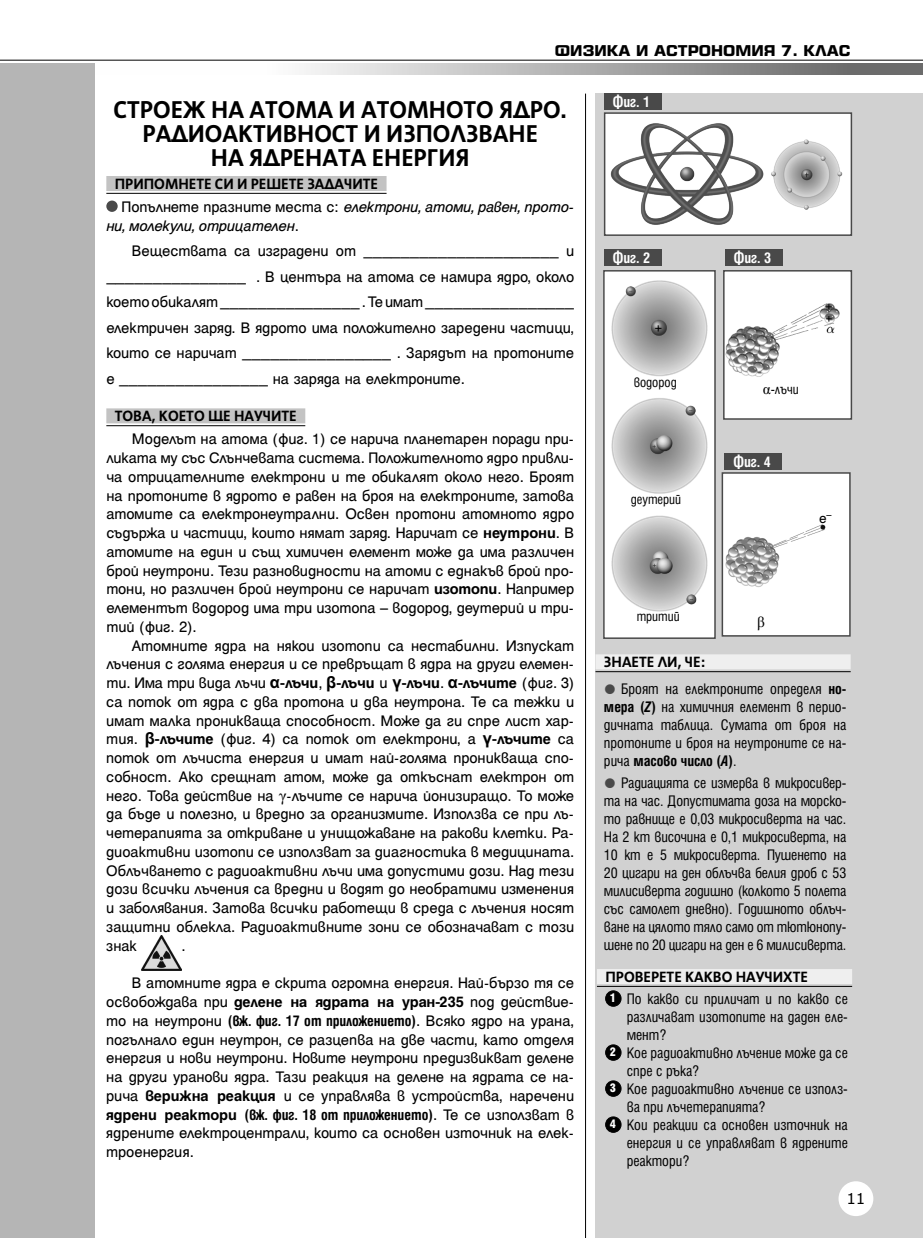
<style>
.page{position:relative;width:923px;height:1238px;background:#fff}
.page>*{position:absolute;margin:0;border:0;box-sizing:border-box;transform-origin:0 0}
.t1{font:700 27px/24px "SP Novelty";color:#000;text-align:center}
.t2{font:16.5px/18.8px "Helen Bg";letter-spacing:-.01em;color:#000;text-align:justify}
.t3{font:condensed 16.5px/18px "Helen Bg";color:#000;text-align:justify}
.t4{font:700 16.5px "SP Novelty";color:#000}
.t5{font:italic 16.5px/18.8px "Helen Bg";letter-spacing:-.01em;color:#000}
.t6{font:700 condensed 16.5px "Helen Bg";letter-spacing:-.005em;color:#fff}
.t7{font:condensed 15px "Helen Bg";color:#000}
.t8{font:700 15px "SP Europa";color:#000}
.t9{font:15px "Helen Bg";color:#000}
.t10{font:15px "Verdana";color:#000}
.t11{font:15px "SP Time ML";color:#000}
.t12{font:13.5px/11.1px "Helen Bg";color:#000}
.s1{font-style:normal}
.s2{font-family:"Helen HS Bg";font-weight:700}
.s3{font-family:"SP Helicon ML";font-weight:700}
.s4{font-family:"SP Time ML"}
.s5{font-weight:700;font-stretch:condensed}
.s6{font-family:"SP Time ML";font-stretch:normal}
.s7{color:#494949}
.s8{font-weight:700}
.s9{font-weight:700;font-style:italic}
.s10{font-weight:900;font-size:13.5px;color:#fff}
</style>
<div class="page">
<div style="left:595px;top:94px;width:328px;height:1143px;background:#d1d1d1"></div>
<svg style="left:304px;top:63px;width:619px;height:11px;background:#a7a7a7"></svg>
<hr style="left:0;top:60px;width:923px;height:1px;background:#000">
<div style="left:0;top:63px;width:95px;height:1174px;background:#b5b5b5"></div>
<hr style="left:585px;top:94px;width:1px;height:1143px;background:#000">
<div style="left:838px;top:1181px;width:35px;height:34px;background:#fff;border-radius:50%"></div>
<div style="left:595px;top:654px;width:255px;height:15px;background:#efefef"></div>
<hr style="left:595px;top:671px;width:255px;height:1px;background:#000">
<div style="left:597px;top:969px;width:255px;height:15px;background:#efefef"></div>
<hr style="left:597px;top:986px;width:255px;height:1px;background:#000">
<div style="left:605px;top:990px;width:16px;height:16px;background:#000;border-radius:50%"></div>
<div style="left:605px;top:990px;width:16px;height:16px;border:1px solid #000;border-radius:50%"></div>
<div style="left:605px;top:1044px;width:16px;height:16px;background:#000;border-radius:50%"></div>
<div style="left:605px;top:1044px;width:16px;height:16px;border:1px solid #000;border-radius:50%"></div>
<div style="left:605px;top:1080px;width:16px;height:16px;background:#000;border-radius:50%"></div>
<div style="left:605px;top:1080px;width:16px;height:16px;border:1px solid #000;border-radius:50%"></div>
<div style="left:605px;top:1116px;width:16px;height:16px;background:#000;border-radius:50%"></div>
<div style="left:605px;top:1116px;width:16px;height:16px;border:1px solid #000;border-radius:50%"></div>
<div style="left:106px;top:176px;width:280px;height:15px;background:#c3c3c3"></div>
<hr style="left:106px;top:193px;width:280px;height:1px;background:#000">
<div style="left:106px;top:408px;width:199px;height:15px;background:#c3c3c3"></div>
<hr style="left:106px;top:425px;width:199px;height:1px;background:#000">
<div style="left:106px;top:200px;width:12px;height:12px;background:#494949;border-radius:50%"></div>
<img style="left:142px;top:935px;width:39px;height:35px">
<div style="left:604px;top:271px;width:111px;height:367px;background:#fff"></div>
<img style="left:611px;top:280px;width:97px;height:332px">
<div style="left:603px;top:270px;width:113px;height:369px;border:2px solid #494949"></div>
<div style="left:723px;top:270px;width:129px;height:150px;background:#fff;border:2px solid #494949"></div>
<div style="left:721px;top:472px;width:129px;height:164px;background:#fff;border:2px solid #494949"></div>
<img style="left:726px;top:524px;width:100px;height:63px">
<img style="left:726px;top:303px;width:113px;height:74px">
<div style="left:604px;top:112px;width:248px;height:124px;background:#fff;border:2px solid #494949"></div>
<img style="left:609px;top:123px;width:156px;height:113px">
<img style="left:771px;top:139px;width:72px;height:71px">
<div style="left:604px;top:94px;width:57px;height:16px;background:#494949"></div>
<div style="left:604px;top:250px;width:57px;height:16px;background:#494949"></div>
<div style="left:725px;top:250px;width:57px;height:16px;background:#494949"></div>
<div style="left:724px;top:454px;width:58px;height:16px;background:#494949"></div>
<p class="t8" style="left:555px;top:42px;width:297px">ФИЗИКА И AСТРОНОМИЯ 7. КЛАС</p>
<h1 class="t1" style="left:114px;top:98px;width:455px">СТРОЕЖ НА АТОМА И АТОМНОТО ЯДРО.<br>РАДИОАКТИВНОСТ И ИЗПОЛЗВАНЕ<br>НА ЯДРЕНАТА ЕНЕРГИЯ</h1>
<p class="t4" style="left:115px;top:176px;width:265px">ПРИПОМНЕТЕ СИ И РЕШЕТЕ ЗАДАЧИТЕ</p>
<p class="t5" style="left:106px;top:197px;width:469px;text-indent:15px"><span class="s1">Попълнете празните места с:</span> електрони, атоми, равен, прото&shy;ни, молекули, отрицателен<span class="s1">.</span></p>
<p class="t2" style="left:106px;top:238px;width:469px;line-height:25.5px;text-indent:26px">Веществата са изградени от _____________________ и _______________ . В центъра на атома се намира ядро, около което обикалят _______________ . Те имат ________________ електричен заряд. В ядрото има положително заредени частици, които се наричат ________________ . Зарядът на протоните е ________________ на заряда на електроните.</p>
<p class="t4" style="left:115px;top:408px;width:183px">ТОВА, КОЕТО ЩЕ НАУЧИТЕ</p>
<p class="t2" style="left:106px;top:429px;width:469px;text-indent:26px">Моделът на атома (фиг. 1) се нарича планетарен поради при&shy;ликата му със Слънчевата система. Положителното ядро привли&shy;ча отрицателните електрони и те обикалят около него. Броят на протоните в ядрото е равен на броя на електроните, затова атомите са електронеутрални. Освен протони атомното ядро съдържа и частици, които нямат заряд. Наричат се <span class="s2">неутрони</span>. В атомите на един и същ химичен елемент може да има различен брой неутрони. Тези разновидности на атоми с еднакъв брой про&shy;тони, но различен брой неутрони се наричат <span class="s2">изотопи</span>. Например елементът водород има три изотопа – водород, деутерий и три&shy;тий (фиг. 2).</p>
<p class="t2" style="left:106px;top:635px;width:469px;text-indent:26px">Атомните ядра на някои изотопи са нестабилни. Изпускат лъчения с голяма енергия и се превръщат в ядра на други елемен&shy;ти. Има три вида лъчи <span class="s3">α</span><span class="s2">-лъчи</span>, <span class="s3">β</span><span class="s2">-лъчи</span> и <span class="s3">γ</span><span class="s2">-лъчи</span>. <span class="s3">α</span><span class="s2">-лъчите</span> (фиг. 3) са поток от ядра с два протона и два неутрона. Те са тежки и имат малка проникваща способност. Може да ги спре лист хар&shy;тия. <span class="s3">β</span><span class="s2">-лъчите</span> (фиг. 4) са поток от електрони, а <span class="s3">γ</span><span class="s2">-лъчите</span> са поток от лъчиста енергия и имат най-голяма проникваща спо&shy;собност. Ако срещнат атом, може да откъснат електрон от него. Това действие на <span class="s4">γ</span>-лъчите се нарича йонизиращо. То може да бъде и полезно, и вредно за организмите. Използва се при лъ&shy;четерапията за откриване и унищожаване на ракови клетки. Ра&shy;диоактивни изотопи се използват за диагностика в медицината.<br>Облъчването с радиоактивни лъчи има допустими дози. Над тези дози всички лъчения са вредни и водят до необратими изменения и заболявания. Затова всички работещи в среда с лъчения носят защитни облекла. Радиоактивните зони се обозначават с този знак</p>
<p class="t2" style="left:181px;top:935px;width:5px">.</p>
<p class="t2" style="left:106px;top:973px;width:469px;text-indent:26px">В атомните ядра е скрита огромна енергия. Най-бързо тя се освобождава при <span class="s2">делене на ядрата на уран-235</span> под действие&shy;то на неутрони <span class="s5">(вж. фиг. 17 от приложението)</span>. Всяко ядро на урана, погълнало един неутрон, се разцепва на две части, като отделя енергия и нови неутрони. Новите неутрони предизвикват делене на други уранови ядра. Тази реакция на делене на ядрата се на&shy;рича <span class="s2">верижна реакция</span> и се управлява в устройства, наречени <span class="s2">ядрени реактори</span> <span class="s5">(вж. фиг. 18 от приложението)</span>. Те се използват в ядрените електроцентрали, които са основен източник на елек&shy;троенергия.</p>
<p class="t6" style="left:612px;top:92px;width:39px">Фиг. 1</p>
<p class="t6" style="left:612px;top:248px;width:39px">Фиг. 2</p>
<p class="t6" style="left:733px;top:248px;width:39px">Фиг. 3</p>
<p class="t9" style="left:654px;top:320px;width:10px">+</p>
<p class="t7" style="left:633px;top:374px;width:45px">водород</p>
<p class="t7" style="left:763px;top:382px;width:37px"><span class="s6">α</span>-лъчи</p>
<p class="t12" style="left:825px;top:301px;width:9px">+ +</p>
<p class="t7" style="left:630px;top:491px;width:52px">деутерий</p>
<p class="t6" style="left:733px;top:452px;width:39px">Фиг. 4</p>
<p class="t9" style="left:819px;top:509px;width:14px">e<sup>–</sup></p>
<p class="t7" style="left:636px;top:609px;width:45px">тритий</p>
<p class="t11" style="left:757px;top:611px;width:9px">β</p>
<p class="t4" style="left:604px;top:654px;width:103px">ЗНАЕТЕ ЛИ, ЧЕ:</p>
<p class="t3" style="left:604px;top:679px;width:244px"><span class="s7">••</span> Броят на електроните определя <span class="s8">но&shy;мера (</span><span class="s9">Z</span><span class="s8">)</span> на химичния елемент в перио&shy;дичната таблица. Сумата от броя на протоните и броя на неутроните се на&shy;рича <span class="s8">масово число (</span><span class="s9">A</span><span class="s8">)</span>.</p>
<p class="t3" style="left:604px;top:774px;width:244px"><span class="s7">••</span> Радиацията се измерва в микросивер&shy;та на час. Допустимата доза на морско&shy;то равнище е 0,03 микросиверта на час.<br>На 2 km височина е 0,1 микросиверта, на 10 km е 5 микросиверта. Пушенето на 20 цигари на ден облъчва белия дроб с 53 милисиверта годишно (колкото 5 полета със самолет дневно). Годишното облъч&shy;ване на цялото тяло само от тютюнопу&shy;шене по 20 цигари на ден е 6 милисиверта.</p>
<p class="t4" style="left:605px;top:968px;width:204px">ПРОВЕРЕТЕ КАКВО НАУЧИХТЕ</p>
<p class="t3" style="left:610px;top:990px;width:240px"><span class="s10">1</span> По какво си приличат и по какво се</p>
<p class="t3" style="left:626px;top:1008px;width:223px">различават изотопите на даден еле-</p>
<p class="t3" style="left:626px;top:1026px;width:41px">мент?</p>
<p class="t3" style="left:610px;top:1044px;width:240px"><span class="s10">2</span> Кое радиоактивно лъчение може да се</p>
<p class="t3" style="left:627px;top:1062px;width:74px">спре с ръка?</p>
<p class="t3" style="left:610px;top:1080px;width:240px"><span class="s10">3</span> Кое радиоактивно лъчение се използ-</p>
<p class="t3" style="left:627px;top:1098px;width:140px">ва при лъчетерапията?</p>
<p class="t3" style="left:610px;top:1116px;width:240px"><span class="s10">4</span> Кои реакции са основен източник на</p>
<p class="t3" style="left:627px;top:1134px;width:223px">енергия и се управляват в ядрените</p>
<p class="t3" style="left:627px;top:1152px;width:64px">реактори?</p>
<p class="t10" style="left:846px;top:1187px;width:21px">11</p>
</div>
